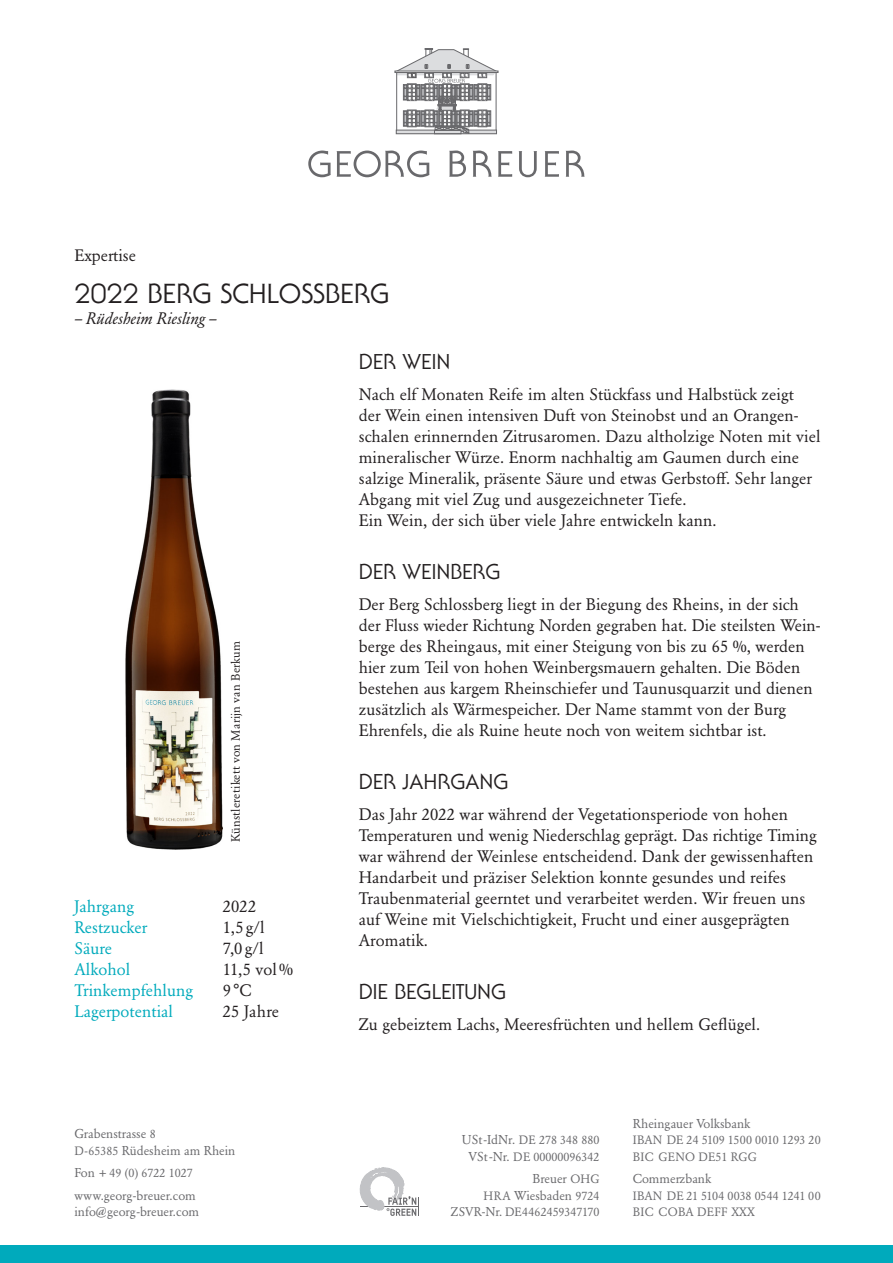
<style>
.page{position:relative;width:893px;height:1263px;background:#fff}
.page>*{position:absolute;margin:0;border:0;box-sizing:border-box;transform-origin:0 0}
.t1{font:27px "Serif Gothic Std";color:#231f20}
.t2{font:21px "Serif Gothic Std";color:#231f20}
.t3{font:16.5px/21px "Garamond Berth BQ";letter-spacing:.005em;color:#231f20}
.t4{font:16.5px "Garamond Berth BQ";letter-spacing:.005em;color:#00aabc}
.t5{font:italic 16.5px "Garamond Berth BQ";color:#231f20}
.t6{font:12.75px/16.5px "Garamond Berth BQ";color:#69696c}
.t7{font:12px/16.5px "Garamond Berth BQ";color:#69696c}
.t8{font:12px "Garamond Berth BQ";letter-spacing:.015em;color:#231f20}
.s1{font-size:12px}
.s2{font-size:12.75px}
.s3{font-size:12.45px}
</style>
<div class="page">
<svg style="left:473px;top:151px;width:19px;height:26px"></svg>
<svg style="left:566px;top:151px;width:19px;height:26px"></svg>
<svg style="left:449px;top:151px;width:17px;height:26px"></svg>
<svg style="left:545px;top:151px;width:14px;height:26px"></svg>
<svg style="left:498px;top:151px;width:14px;height:26px"></svg>
<svg style="left:519px;top:151px;width:18px;height:26px"></svg>
<svg style="left:308px;top:151px;width:121px;height:26px"></svg>
<svg style="left:394px;top:48px;width:105px;height:86px"></svg>
<div style="left:0;top:1246px;width:893px;height:17px;background:#00aabc"></div>
<svg style="left:360px;top:1167px;width:59px;height:49px"></svg>
<img style="left:125px;top:390px;width:98px;height:460px">
<p class="t3" style="left:74px;top:245px;width:63px">Expertise</p>
<h1 class="t1" style="left:74px;top:277px;width:317px">2022 BERG SCHLOSSBERG</h1>
<p class="t5" style="left:74px;top:308px;width:144px">– Rüdesheim Riesling –</p>
<p class="t8" style="left:229px;top:842px;width:203px;rotate:-90deg">Künstleretikett von Marijn van Berkum</p>
<p class="t4" style="left:74px;top:897px;width:61px">Jahrgang</p>
<p class="t3" style="left:223px;top:896px;width:35px">2022</p>
<p class="t4" style="left:74px;top:918px;width:74px">Restzucker</p>
<p class="t3" style="left:223px;top:917px;width:43px">1,5 g/l</p>
<p class="t4" style="left:74px;top:939px;width:39px">Säure</p>
<p class="t3" style="left:223px;top:938px;width:42px">7,0 g/l</p>
<p class="t4" style="left:74px;top:960px;width:57px">Alkohol</p>
<p class="t3" style="left:223px;top:959px;width:72px">11,5 vol%</p>
<p class="t4" style="left:74px;top:981px;width:120px">Trinkempfehlung</p>
<p class="t3" style="left:223px;top:980px;width:30px">9°C</p>
<p class="t4" style="left:74px;top:1002px;width:100px">Lagerpotential</p>
<p class="t3" style="left:223px;top:1001px;width:58px">25 Jahre</p>
<p class="t6" style="left:74px;top:1126px;width:162px">Grabenstrasse <span class="s1">8<br>D-65385</span> Rüdesheim am Rhein</p>
<p class="t7" style="left:74px;top:1165px;width:120px"><span class="s2">Fon</span> + 49 (0) 6722 1027</p>
<p class="t6" style="left:74px;top:1187px;width:126px">www.georg-breuer.com info@georg-breuer.com</p>
<p class="t2" style="left:359px;top:349px;width:93px">DER WEIN</p>
<p class="t3" style="left:359px;top:384px;width:463px">Nach elf Monaten Reife im alten Stückfass und Halbstück zeigt<br>der Wein einen intensiven Duft von Steinobst und an Orangen&shy;schalen erinnernden Zitrusaromen. Dazu altholzige Noten mit viel mineralischer Würze. Enorm nachhaltig am Gaumen durch eine salzige Mineralik, präsente Säure und etwas Gerbstoff. Sehr langer Abgang mit viel Zug und ausgezeichneter Tiefe.<br>Ein Wein, der sich über viele Jahre entwickeln kann.</p>
<p class="t2" style="left:359px;top:559px;width:143px">DER WEINBERG</p>
<p class="t3" style="left:359px;top:594px;width:463px">Der Berg Schlossberg liegt in der Biegung des Rheins, in der sich der Fluss wieder Richtung Norden gegraben hat. Die steilsten Wein&shy;berge des Rheingaus, mit einer Steigung von bis zu 65 %, werden hier zum Teil von hohen Weinbergsmauern gehalten. Die Böden bestehen aus kargem Rheinschiefer und Taunusquarzit und dienen zusätzlich als Wärmespeicher. Der Name stammt von der Burg Ehrenfels, die als Ruine heute noch von weitem sichtbar ist.</p>
<p class="t2" style="left:359px;top:769px;width:151px">DER JAHRGANG</p>
<p class="t3" style="left:359px;top:804px;width:459px">Das Jahr 2022 war während der Vegetationsperiode von hohen Temperaturen und wenig Niederschlag geprägt. Das richtige Timing war während der Weinlese entscheidend. Dank der gewissenhaften Handarbeit und präziser Selektion konnte gesundes und reifes Traubenmaterial geerntet und verarbeitet werden. Wir freuen uns auf Weine mit Vielschichtigkeit, Frucht und einer ausgeprägten Aromatik.</p>
<p class="t2" style="left:359px;top:979px;width:149px">DIE BEGLEITUNG</p>
<p class="t3" style="left:359px;top:1014px;width:403px">Zu gebeiztem Lachs, Meeresfrüchten und hellem Geflügel.</p>
<p class="t7" style="left:462px;top:1132px;width:139px;text-align:center"><span class="s2">USt-IdNr.</span> DE 278 348 880<br><span class="s2">VSt-Nr.</span> DE 00000096342</p>
<p class="t6" style="left:484px;top:1171px;width:117px;text-align:right">Breuer <span class="s1">OHG<br>HRA</span> Wiesbaden <span class="s1">9724</span></p>
<p class="t7" style="left:451px;top:1204px;width:150px"><span class="s3">ZSVR</span><span class="s2">-Nr.</span> DE4462459347170</p>
<p class="t6" style="left:633px;top:1115px;width:119px">Rheingauer Volksbank</p>
<p class="t7" style="left:633px;top:1132px;width:189px">IBAN DE 24 5109 1500 0010 1293 20<br>BIC GENO DE51 RGG</p>
<p class="t6" style="left:633px;top:1171px;width:80px">Commerzbank</p>
<p class="t7" style="left:633px;top:1187px;width:189px">IBAN DE 21 5104 0038 0544 1241 00<br>BIC COBA DEFF XXX</p>
</div>
